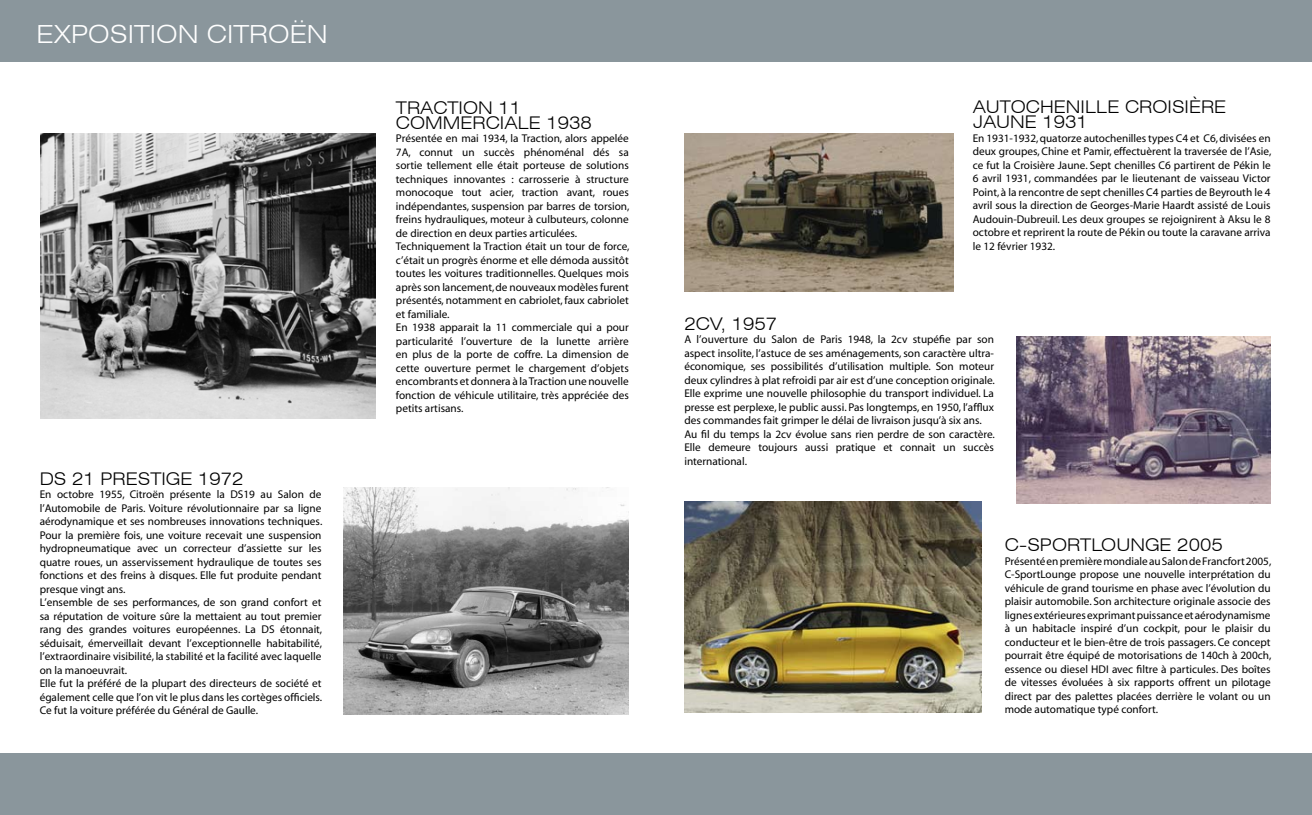
<style>
.page{position:relative;width:1312px;height:815px;background:#fff}
.page>*{position:absolute;margin:0;border:0;box-sizing:border-box;transform-origin:0 0}
.t1{font:300 expanded 25px "Swiss 721 BT";color:#fff}
.t2{font:300 expanded 17.5px/15px "Swiss 721 BT";color:#000}
.t3{font:11.25px/13.5px "Myriad";color:#000}
</style>
<div class="page">
<div style="left:0;top:0;width:1311px;height:61px;background:#8a969c"></div>
<div style="left:0;top:754px;width:1311px;height:61px;background:#8a969c"></div>
<img style="left:40px;top:133px;width:335px;height:286px">
<img style="left:343px;top:487px;width:285px;height:228px">
<img style="left:1016px;top:337px;width:254px;height:166px">
<img style="left:684px;top:502px;width:297px;height:211px">
<img style="left:684px;top:133px;width:269px;height:159px">
<h1 class="t1" style="left:37px;top:19px;width:293px">EXPOSITION CITROËN</h1>
<h2 class="t2" style="left:40px;top:471px;width:205px">DS 21 PRESTIGE 1972</h2>
<p class="t3" style="left:40px;top:488px;width:284px">En octobre 1955, Citroën présente la DS19 au Salon de l’Automobile de Paris. Voiture révolutionnaire par sa ligne aérodynamique et ses nombreuses innovations techniques.<br>Pour la première fois, une voiture recevait une suspension hydropneumatique avec un correcteur d’assiette sur les quatre roues, un asservissement hydraulique de toutes ses fonctions et des freins à disques. Elle fut produite pendant presque vingt ans.<br>L’ensemble de ses performances, de son grand confort et sa réputation de voiture sûre la mettaient au tout premier rang des grandes voitures européennes. La DS étonnait, séduisait, émerveillait devant l’exceptionnelle habitabilité, l’extraordinaire visibilité, la stabilité et la facilité avec laquelle on la manoeuvrait.<br>Elle fut la préféré de la plupart des directeurs de société et également celle que l’on vit le plus dans les cortèges officiels.<br>Ce fut la voiture préférée du Général de Gaulle.</p>
<h2 class="t2" style="left:396px;top:100px;width:197px">TRACTION 11<br>COMMERCIALE 1938</h2>
<p class="t3" style="left:396px;top:132px;width:235px">Présentée en mai 1934, la Traction, alors appelée 7A, connut un succès phénoménal dés sa sortie tellement elle était porteuse de solutions techniques innovantes : carrosserie à structure monocoque tout acier, traction avant, roues indépendantes, suspension par barres de torsion, freins hydrauliques, moteur à culbuteurs, colonne de direction en deux parties articulées.<br>Techniquement la Traction était un tour de force, c’était un progrès énorme et elle démoda aussitôt toutes les voitures traditionnelles. Quelques mois après son lancement, de nouveaux modèles furent présentés, notamment en cabriolet, faux cabriolet et familiale.<br>En 1938 apparait la 11 commerciale qui a pour particularité l’ouverture de la lunette arrière en plus de la porte de coffre. La dimension de cette ouverture permet le chargement d’objets encombrants et donnera à la Traction une nouvelle fonction de véhicule utilitaire, très appréciée des petits artisans.</p>
<h2 class="t2" style="left:972px;top:100px;width:255px">AUTOCHENILLE CROISIÈRE<br>JAUNE 1931</h2>
<p class="t3" style="left:972px;top:132px;width:300px;text-align:justify">En 1931-1932, quatorze autochenilles types C4 et C6, divisées en deux groupes, Chine et Pamir, effectuèrent la traversée de l’Asie, ce fut la Croisière Jaune. Sept chenilles C6 partirent de Pékin le 6 avril 1931, commandées par le lieutenant de vaisseau Victor Point, à la rencontre de sept chenilles C4 parties de Beyrouth le 4 avril sous la direction de Georges-Marie Haardt assisté de Louis Audouin-Dubreuil. Les deux groupes se rejoignirent à Aksu le 8 octobre et reprirent la route de Pékin ou toute la caravane arriva le 12 février 1932.</p>
<h2 class="t2" style="left:684px;top:316px;width:94px">2CV, 1957</h2>
<p class="t3" style="left:684px;top:333px;width:312px">A l’ouverture du Salon de Paris 1948, la 2cv stupéfie par son aspect insolite, l’astuce de ses aménagements, son caractère ultra&shy;économique, ses possibilités d’utilisation multiple. Son moteur deux cylindres à plat refroidi par air est d’une conception originale.<br>Elle exprime une nouvelle philosophie du transport individuel. La presse est perplexe, le public aussi. Pas longtemps, en 1950, l’afflux des commandes fait grimper le délai de livraison jusqu’à six ans.<br>Au fil du temps la 2cv évolue sans rien perdre de son caractère.<br>Elle demeure toujours aussi pratique et connait un succès international.</p>
<h2 class="t2" style="left:1004px;top:538px;width:219px">C-SPORTLOUNGE 2005</h2>
<p class="t3" style="left:1004px;top:555px;width:268px;text-align:justify">Présenté en première mondiale au Salon de Francfort 2005, C-SportLounge propose une nouvelle interprétation du véhicule de grand tourisme en phase avec l’évolution du plaisir automobile. Son architecture originale associe des lignes extérieures exprimant puissance et aérodynamisme à un habitacle inspiré d’un cockpit, pour le plaisir du conducteur et le bien-être de trois passagers. Ce concept pourrait être équipé de motorisations de 140ch à 200ch, essence ou diesel HDI avec filtre à particules. Des boîtes de vitesses évoluées à six rapports offrent un pilotage direct par des palettes placées derrière le volant ou un mode automatique typé confort.</p>
</div>
